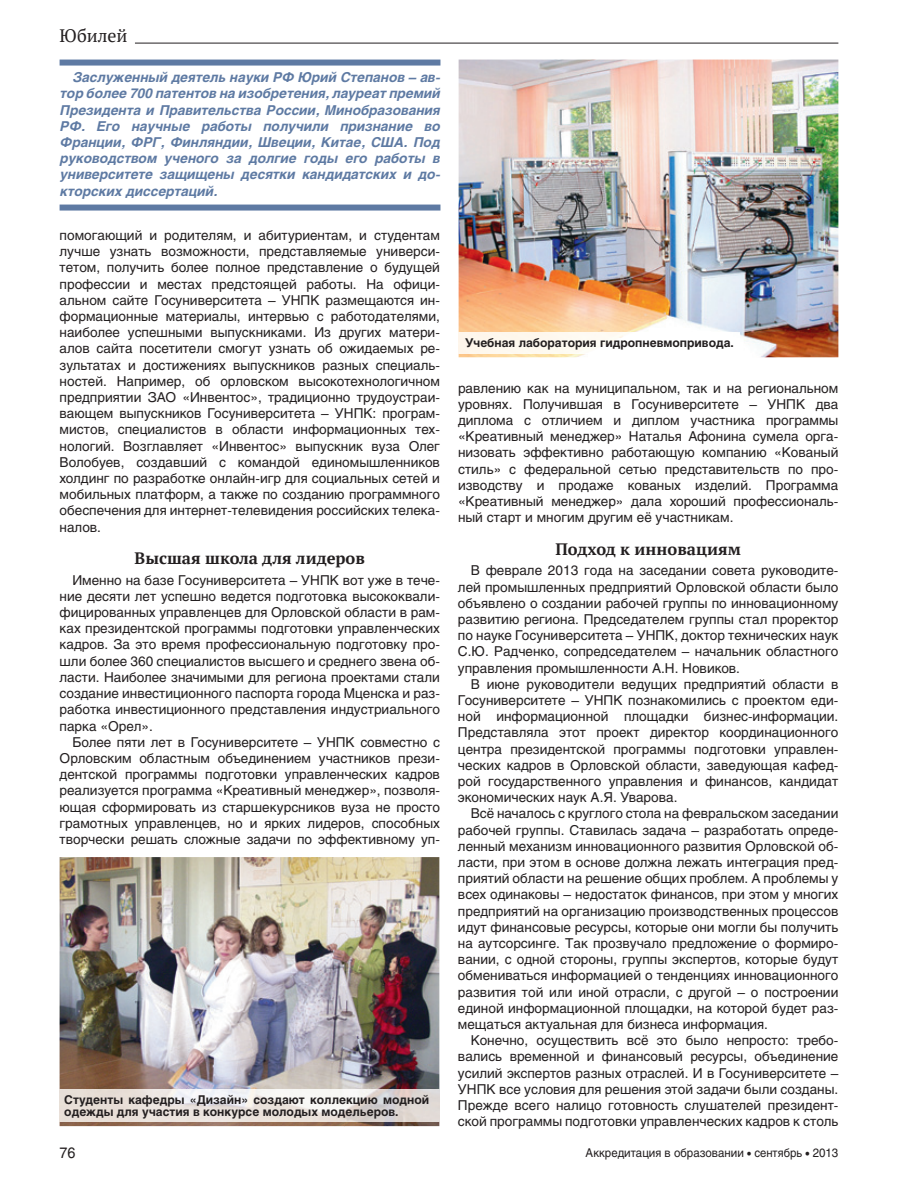
<style>
.page{position:relative;width:915px;height:1191px;background:#fff}
.page>*{position:absolute;margin:0;border:0;box-sizing:border-box;transform-origin:0 0}
.t1{font:18px "PT Serif";color:#231f20}
.t2{font:700 16.5px "PT Serif";color:#231f20}
.t3{font:15px "Helios C";color:#231f20;scale:.95 1}
.t4{font:13.5px/16.2px "Helios";color:#231f20;text-align:justify}
.t5{font:italic 700 13.5px/16.2px "Helios";color:#5e7aa3;text-align:justify}
.t6{font:700 12px/12px "Helios";color:#231f20}
.t7{font:12px "Helios";color:#231f20;scale:.95 1}
</style>
<div class="page">
<img style="left:458px;top:60px;width:380px;height:297px">
<img style="left:60px;top:857px;width:379px;height:269px">
<div style="left:60px;top:60px;width:380px;height:6px;background:#5e7aa3"></div>
<div style="left:60px;top:204px;width:380px;height:6px;background:#5e7aa3"></div>
<img style="left:458px;top:332px;width:281px;height:21px">
<img style="left:60px;top:1089px;width:379px;height:33px">
<hr style="left:135px;top:43px;width:703px;height:1px;background:#231f20">
<h1 class="t1" style="left:60px;top:24px;width:70px">Юбилей</h1>
<p class="t5" style="left:60px;top:69px;width:381px;text-indent:13px">Заслуженный деятель науки РФ Юрий Степанов – ав&shy;тор более 700 патентов на изобретения, лауреат премий Президента и Правительства России, Минобразования РФ. Его научные работы получили признание во Франции, ФРГ, Финляндии, Швеции, Китае, США. Под руководством ученого за долгие годы его работы в университете защищены десятки кандидатских и до&shy;кторских диссертаций.</p>
<p class="t4" style="left:60px;top:227px;width:382px">помогающий и родителям, и абитуриентам, и студентам лучше узнать возможности, представляемые универси&shy;тетом, получить более полное представление о будущей профессии и местах предстоящей работы. На офици&shy;альном сайте Госуниверситета – УНПК размещаются ин&shy;формационные материалы, интервью с работодателями, наиболее успешными выпускниками. Из других матери&shy;алов сайта посетители смогут узнать об ожидаемых ре&shy;зультатах и достижениях выпускников разных специаль&shy;ностей. Например, об орловском высокотехнологичном предприятии ЗАО «Инвентос», традиционно трудоустраи&shy;вающем выпускников Госуниверситета – УНПК: програм&shy;мистов, специалистов в области информационных тех&shy;нологий. Возглавляет «Инвентос» выпускник вуза Олег Волобуев, создавший с командой единомышленников холдинг по разработке онлайн-игр для социальных сетей и мобильных платформ, а также по созданию программного обеспечения для интернет-телевидения российских телека&shy;налов.</p>
<p class="t2" style="left:135px;top:547px;width:232px">Высшая школа для лидеров</p>
<p class="t4" style="left:60px;top:571px;width:382px;text-indent:13px">Именно на базе Госуниверситета – УНПК вот уже в тече&shy;ние десяти лет успешно ведется подготовка высококвали&shy;фицированных управленцев для Орловской области в рам&shy;ках президентской программы подготовки управленческих кадров. За это время профессиональную подготовку про&shy;шли более 360 специалистов высшего и среднего звена об&shy;ласти. Наиболее значимыми для региона проектами стали создание инвестиционного паспорта города Мценска и раз&shy;работка инвестиционного представления индустриального парка «Орел».</p>
<p class="t4" style="left:60px;top:733px;width:382px;text-indent:13px">Более пяти лет в Госуниверситете – УНПК совместно с Орловским областным объединением участников прези&shy;дентской программы подготовки управленческих кадров реализуется программа «Креативный менеджер», позволя&shy;ющая сформировать из старшекурсников вуза не просто грамотных управленцев, но и ярких лидеров, способных творчески решать сложные задачи по эффективному уп-</p>
<p class="t6" style="left:465px;top:336px;width:270px">Учебная лаборатория гидропневмопривода.</p>
<p class="t4" style="left:458px;top:379px;width:382px">равлению как на муниципальном, так и на региональном уровнях. Получившая в Госуниверситете – УНПК два диплома с отличием и диплом участника программы «Креативный менеджер» Наталья Афонина сумела орга&shy;низовать эффективно работающую компанию «Кованый стиль» с федеральной сетью представительств по про&shy;изводству и продаже кованых изделий. Программа «Креативный менеджер» дала хороший профессиональ&shy;ный старт и многим другим её участникам.</p>
<p class="t2" style="left:555px;top:538px;width:187px">Подход к инновациям</p>
<p class="t4" style="left:458px;top:562px;width:382px;text-indent:13px">В феврале 2013 года на заседании совета руководите&shy;лей промышленных предприятий Орловской области было объявлено о создании рабочей группы по инновационному развитию региона. Председателем группы стал проректор по науке Госуниверситета – УНПК, доктор технических наук С.Ю. Радченко, сопредседателем – начальник областного управления промышленности А.Н. Новиков.</p>
<p class="t4" style="left:458px;top:675px;width:382px;text-indent:13px">В июне руководители ведущих предприятий области в Госуниверситете – УНПК познакомились с проектом еди&shy;ной информационной площадки бизнес-информации.<br>Представляла этот проект директор координационного центра президентской программы подготовки управлен&shy;ческих кадров в Орловской области, заведующая кафед&shy;рой государственного управления и финансов, кандидат экономических наук А.Я. Уварова.</p>
<p class="t4" style="left:458px;top:805px;width:382px;text-indent:13px">Всё началось с круглого стола на февральском заседании рабочей группы. Ставилась задача – разработать опреде&shy;ленный механизм инновационного развития Орловской об&shy;ласти, при этом в основе должна лежать интеграция пред&shy;приятий области на решение общих проблем. А проблемы у всех одинаковы – недостаток финансов, при этом у многих предприятий на организацию производственных процессов идут финансовые ресурсы, которые они могли бы получить на аутсорсинге. Так прозвучало предложение о формиро&shy;вании, с одной стороны, группы экспертов, которые будут обмениваться информацией о тенденциях инновационного развития той или иной отрасли, с другой – о построении единой информационной площадки, на которой будет раз&shy;мещаться актуальная для бизнеса информация.</p>
<p class="t4" style="left:458px;top:1032px;width:382px;text-indent:13px">Конечно, осуществить всё это было непросто: требо&shy;вались временной и финансовый ресурсы, объединение усилий экспертов разных отраслей. И в Госуниверситете – УНПК все условия для решения этой задачи были созданы.<br>Прежде всего налицо готовность слушателей президент&shy;ской программы подготовки управленческих кадров к столь</p>
<p class="t6" style="left:64px;top:1093px;width:366px">Студенты кафедры «Дизайн» создают коллекцию модной одежды для участия в конкурсе молодых модельеров.</p>
<p class="t3" style="left:59px;top:1143px;width:18px">76</p>
<p class="t7" style="left:585px;top:1145px;width:267px">Аккредитация в образовании • сентябрь • 2013</p>
</div>
